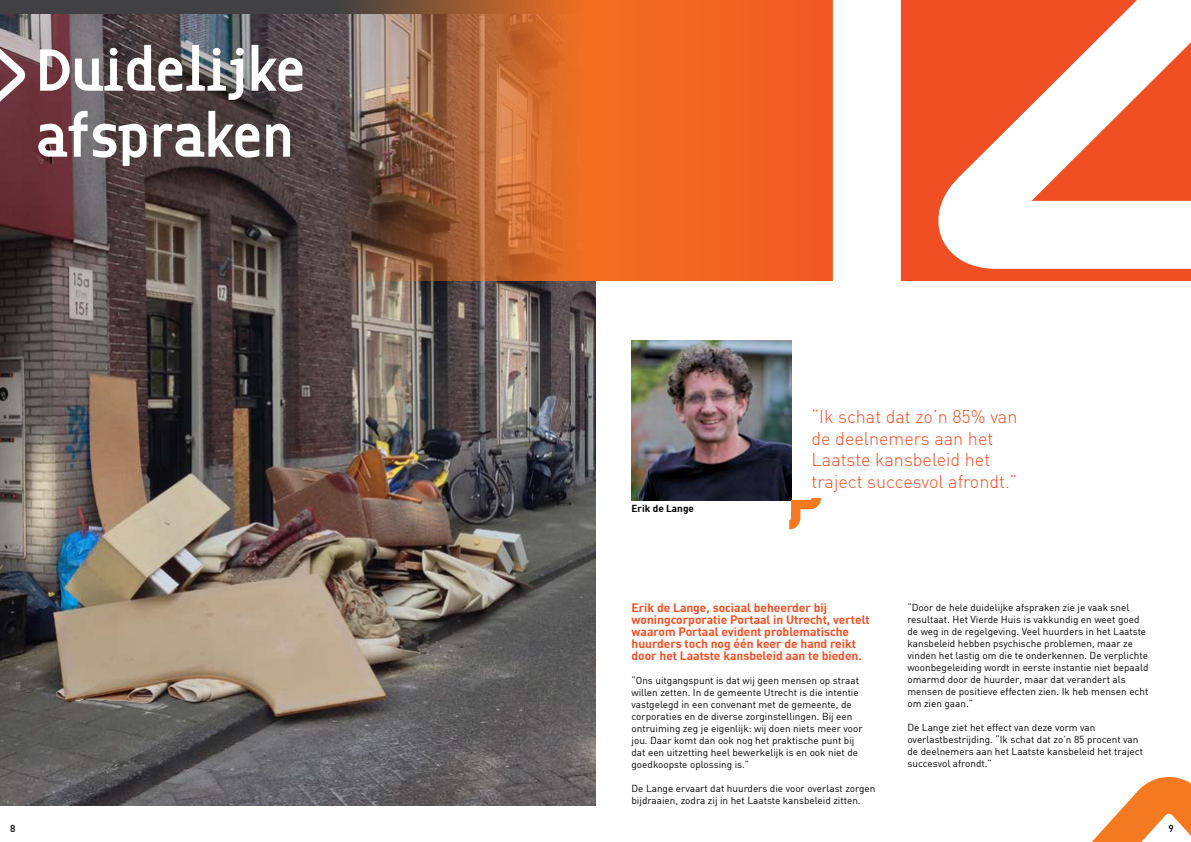
<style>
.page{position:relative;width:1191px;height:842px;background:#fff}
.page>*{position:absolute;margin:0;border:0;box-sizing:border-box;transform-origin:0 0}
.t1{font:700 55px/66px "Fact";color:#fff}
.t2{font:300 18px/21.6px "DIN";color:#f04e23}
.t3{font:700 12px/12px "DIN";color:#f04e23}
.t4{font:10px/12px "DIN";color:#000}
.t5{font:700 10px "DIN";color:#000}
.t6{font:500 10px "DIN";color:#000}
</style>
<div class="page">
<img style="left:0;top:14px;width:595px;height:792px">
<svg style="left:0;top:41px;width:25px;height:68px"></svg>
<div style="left:0;top:0;width:1191px;height:14px;background:#414042"></div>
<svg style="left:329px;top:0;width:504px;height:281px;background:#ca6431"></svg>
<svg style="left:833px;top:0;width:358px;height:281px"></svg>
<img style="left:631px;top:341px;width:160px;height:159px">
<svg style="left:789px;top:498px;width:32px;height:31px"></svg>
<svg style="left:1092px;top:777px;width:99px;height:65px"></svg>
<h1 class="t1" style="left:36px;top:40px;width:271px">Duidelijke afspraken</h1>
<p class="t5" style="left:631px;top:502px;width:64px">Erik de Lange</p>
<h2 class="t2" style="left:811px;top:406px;width:207px">“Ik schat dat zo’n 85% van de deelnemers aan het<br>Laatste kansbeleid het traject succesvol afrondt.”</h2>
<p class="t3" style="left:631px;top:601px;width:240px">Erik de Lange, sociaal beheerder bij woningcorporatie Portaal in Utrecht, vertelt waarom Portaal evident problematische huurders toch nog één keer de hand reikt door het Laatste kansbeleid aan te bieden.</p>
<p class="t4" style="left:631px;top:675px;width:233px">“Ons uitgangspunt is dat wij geen mensen op straat willen zetten. In de gemeente Utrecht is die intentie vastgelegd in een convenant met de gemeente, de corporaties en de diverse zorginstellingen. Bij een ontruiming zeg je eigenlijk: wij doen niets meer voor jou. Daar komt dan ook nog het praktische punt bij dat een uitzetting heel bewerkelijk is en ook niet de goedkoopste oplossing is.”</p>
<p class="t4" style="left:631px;top:783px;width:245px">De Lange ervaart dat huurders die voor overlast zorgen bijdraaien, zodra zij in het Laatste kansbeleid zitten.</p>
<p class="t4" style="left:907px;top:601px;width:242px">“Door de hele duidelijke afspraken zie je vaak snel resultaat. Het Vierde Huis is vakkundig en weet goed de weg in de regelgeving. Veel huurders in het Laatste kansbeleid hebben psychische problemen, maar ze vinden het lastig om die te onderkennen. De verplichte woonbegeleiding wordt in eerste instantie niet bepaald omarmd door de huurder, maar dat verandert als mensen de positieve effecten zien. Ik heb mensen echt om zien gaan.”</p>
<p class="t4" style="left:907px;top:721px;width:237px">De Lange ziet het effect van deze vorm van overlastbestrijding. “Ik schat dat zo’n 85 procent van de deelnemers aan het Laatste kansbeleid het traject succesvol afrondt.”</p>
<p class="t6" style="left:10px;top:822px;width:7px">8</p>
<p class="t6" style="left:1168px;top:822px;width:7px">9</p>
</div>
